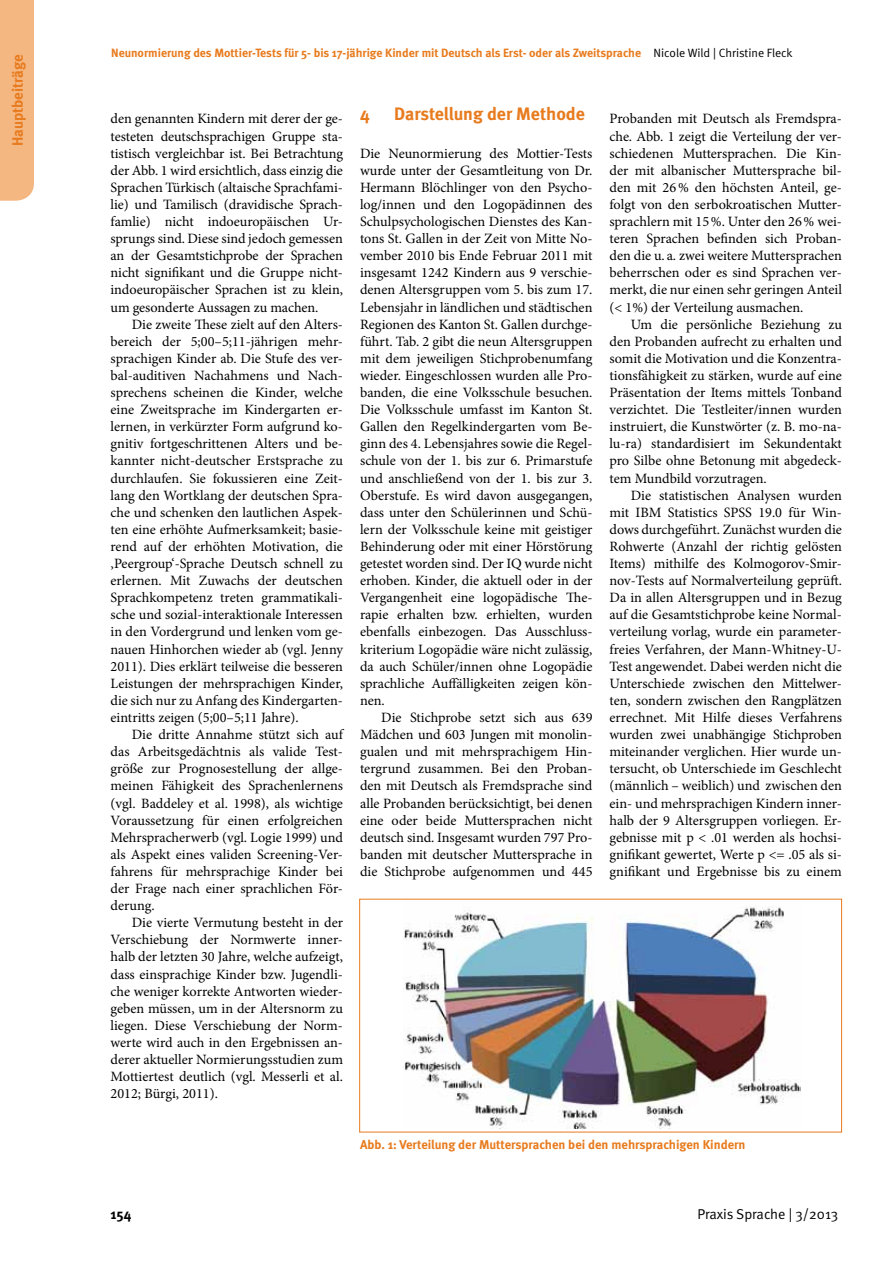
<style>
.page{position:relative;width:893px;height:1263px;background:#fff}
.page>*{position:absolute;margin:0;border:0;box-sizing:border-box;transform-origin:0 0}
.t1{font:700 18px "Meta";color:#e87b1e}
.t2{font:700 15px "Meta";color:#e87b1e}
.t3{font:14.25px/17.1px "Minion Pro";color:#000;text-align:justify}
.t4{font:14.25px "Meta Normal";letter-spacing:-.005em;color:#000}
.t5{font:700 14.25px "Meta";color:#000}
.t6{font:700 12.75px "Meta";color:#e87b1e}
.t7{font:700 12px "Meta";color:#e87b1e}
.s1{font-family:"Meta Normal";font-weight:400;color:#000}
</style>
<div class="page">
<div style="left:0;top:0;width:34px;height:201px;background:#f4b782"></div>
<img style="left:404px;top:906px;width:396px;height:222px">
<div style="left:359px;top:899px;width:483px;height:233px;border:1px solid #e87b1e"></div>
<p class="t2" style="left:9px;top:146px;width:93px;rotate:-90deg">Hauptbeiträge</p>
<p class="t7" style="left:111px;top:45px;width:683px">Neunormierung des Mottier-Tests für 5- bis 17-jährige Kinder mit Deutsch als Erst- oder als Zweitsprache <span class="s1">Nicole Wild | Christine Fleck</span></p>
<p class="t3" style="left:111px;top:110px;width:234px">den genannten Kindern mit derer der ge&shy;testeten deutschsprachigen Gruppe sta&shy;tistisch vergleichbar ist. Bei Betrachtung der Abb. 1 wird ersichtlich, dass einzig die Sprachen Türkisch (altaische Sprachfami&shy;lie) und Tamilisch (dravidische Sprach&shy;famlie) nicht indoeuropäischen Ur&shy;sprungs sind. Diese sind jedoch gemessen an der Gesamtstichprobe der Sprachen nicht signifikant und die Gruppe nicht&shy;indoeuropäischer Sprachen ist zu klein, um gesonderte Aussagen zu machen.</p>
<p class="t3" style="left:111px;top:316px;width:234px;text-indent:21px">Die zweite These zielt auf den Alters&shy;bereich der 5;00–5;11-jährigen mehr&shy;sprachigen Kinder ab. Die Stufe des ver&shy;bal-auditiven Nachahmens und Nach&shy;sprechens scheinen die Kinder, welche eine Zweitsprache im Kindergarten er&shy;lernen, in verkürzter Form aufgrund ko&shy;gnitiv fortgeschrittenen Alters und be&shy;kannter nicht-deutscher Erstsprache zu durchlaufen. Sie fokussieren eine Zeit&shy;lang den Wortklang der deutschen Spra&shy;che und schenken den lautlichen Aspek&shy;ten eine erhöhte Aufmerksamkeit; basie&shy;rend auf der erhöhten Motivation, die ‚Peergroup‘-Sprache Deutsch schnell zu erlernen. Mit Zuwachs der deutschen Sprachkompetenz treten grammatikali&shy;sche und sozial-interaktionale Interessen in den Vordergrund und lenken vom ge&shy;nauen Hinhorchen wieder ab (vgl. Jenny 2011). Dies erklärt teilweise die besseren Leistungen der mehrsprachigen Kinder, die sich nur zu Anfang des Kindergarten&shy;eintritts zeigen (5;00–5;11 Jahre).</p>
<p class="t3" style="left:111px;top:726px;width:234px;text-indent:21px">Die dritte Annahme stützt sich auf das Arbeitsgedächtnis als valide Test&shy;größe zur Prognosestellung der allge&shy;meinen Fähigkeit des Sprachenlernens (vgl. Baddeley et al. 1998), als wichtige Voraussetzung für einen erfolgreichen Mehrspracherwerb (vgl. Logie 1999) und als Aspekt eines validen Screening-Ver&shy;fahrens für mehrsprachige Kinder bei der Frage nach einer sprachlichen För&shy;derung.</p>
<p class="t3" style="left:111px;top:914px;width:234px;text-indent:21px">Die vierte Vermutung besteht in der Verschiebung der Normwerte inner&shy;halb der letzten 30 Jahre, welche aufzeigt, dass einsprachige Kinder bzw. Jugendli&shy;che weniger korrekte Antworten wieder&shy;geben müssen, um in der Altersnorm zu liegen. Diese Verschiebung der Norm&shy;werte wird auch in den Ergebnissen an&shy;derer aktueller Normierungsstudien zum Mottiertest deutlich (vgl. Messerli et al.<br>2012; Bürgi, 2011).</p>
<p class="t1" style="left:360px;top:103px;width:11px">4</p>
<p class="t1" style="left:394px;top:103px;width:192px">Darstellung der Methode</p>
<p class="t3" style="left:360px;top:145px;width:234px">Die Neunormierung des Mottier-Tests wurde unter der Gesamtleitung von Dr.<br>Hermann Blöchlinger von den Psycho&shy;log/innen und den Logopädinnen des Schulpsychologischen Dienstes des Kan&shy;tons St. Gallen in der Zeit von Mitte No&shy;vember 2010 bis Ende Februar 2011 mit insgesamt 1242 Kindern aus 9 verschie&shy;denen Altersgruppen vom 5. bis zum 17.<br>Lebensjahr in ländlichen und städtischen Regionen des Kanton St. Gallen durchge&shy;führt. Tab. 2 gibt die neun Altersgruppen mit dem jeweiligen Stichprobenumfang wieder. Eingeschlossen wurden alle Pro&shy;banden, die eine Volksschule besuchen.<br>Die Volksschule umfasst im Kanton St.<br>Gallen den Regelkindergarten vom Be&shy;ginn des 4. Lebensjahres sowie die Regel&shy;schule von der 1. bis zur 6. Primarstufe und anschließend von der 1. bis zur 3.<br>Oberstufe. Es wird davon ausgegangen, dass unter den Schülerinnen und Schü&shy;lern der Volksschule keine mit geistiger Behinderung oder mit einer Hörstörung getestet worden sind. Der IQ wurde nicht erhoben. Kinder, die aktuell oder in der Vergangenheit eine logopädische The&shy;rapie erhalten bzw. erhielten, wurden ebenfalls einbezogen. Das Ausschluss&shy;kriterium Logopädie wäre nicht zulässig, da auch Schüler/innen ohne Logopädie sprachliche Auffälligkeiten zeigen kön&shy;nen.</p>
<p class="t3" style="left:360px;top:709px;width:234px;text-indent:21px">Die Stichprobe setzt sich aus 639<br>Mädchen und 603 Jungen mit monolin&shy;gualen und mit mehrsprachigem Hin&shy;tergrund zusammen. Bei den Proban&shy;den mit Deutsch als Fremdsprache sind alle Probanden berücksichtigt, bei denen eine oder beide Muttersprachen nicht deutsch sind. Insgesamt wurden 797 Pro&shy;banden mit deutscher Muttersprache in die Stichprobe aufgenommen und 445</p>
<p class="t3" style="left:609px;top:110px;width:234px">Probanden mit Deutsch als Fremdspra&shy;che. Abb. 1 zeigt die Verteilung der ver&shy;schiedenen Muttersprachen. Die Kin&shy;der mit albanischer Muttersprache bil&shy;den mit 26% den höchsten Anteil, ge&shy;folgt von den serbokroatischen Mutter&shy;sprachlern mit 15%. Unter den 26% wei&shy;teren Sprachen befinden sich Proban&shy;den die u. a. zwei weitere Muttersprachen beherrschen oder es sind Sprachen ver&shy;merkt, die nur einen sehr geringen Anteil (&lt; 1%) der Verteilung ausmachen.</p>
<p class="t3" style="left:609px;top:316px;width:234px;text-indent:21px">Um die persönliche Beziehung zu den Probanden aufrecht zu erhalten und somit die Motivation und die Konzentra&shy;tionsfähigkeit zu stärken, wurde auf eine Präsentation der Items mittels Tonband verzichtet. Die Testleiter/innen wurden instruiert, die Kunstwörter (z. B. mo-na&shy;lu-ra) standardisiert im Sekundentakt pro Silbe ohne Betonung mit abgedeck&shy;tem Mundbild vorzutragen.</p>
<p class="t3" style="left:609px;top:487px;width:234px;text-indent:21px">Die statistischen Analysen wurden mit IBM Statistics SPSS 19.0 für Win&shy;dows durchgeführt. Zunächst wurden die Rohwerte (Anzahl der richtig gelösten Items) mithilfe des Kolmogorov-Smir&shy;nov-Tests auf Normalverteilung geprüft.<br>Da in allen Altersgruppen und in Bezug auf die Gesamtstichprobe keine Normal&shy;verteilung vorlag, wurde ein parameter&shy;freies Verfahren, der Mann-Whitney-U-Test angewendet. Dabei werden nicht die Unterschiede zwischen den Mittelwer&shy;ten, sondern zwischen den Rangplätzen errechnet. Mit Hilfe dieses Verfahrens wurden zwei unabhängige Stichproben miteinander verglichen. Hier wurde un&shy;tersucht, ob Unterschiede im Geschlecht (männlich – weiblich) und zwischen den ein- und mehrsprachigen Kindern inner&shy;halb der 9 Altersgruppen vorliegen. Er&shy;gebnisse mit p &lt; .01 werden als hochsi&shy;gnifikant gewertet, Werte p &lt;= .05 als si&shy;gnifikant und Ergebnisse bis zu einem</p>
<p class="t6" style="left:360px;top:1137px;width:387px">Abb. 1: Verteilung der Muttersprachen bei den mehrsprachigen Kindern</p>
<p class="t5" style="left:111px;top:1205px;width:22px">154</p>
<p class="t4" style="left:697px;top:1205px;width:142px">Praxis Sprache | 3/2013</p>
</div>
